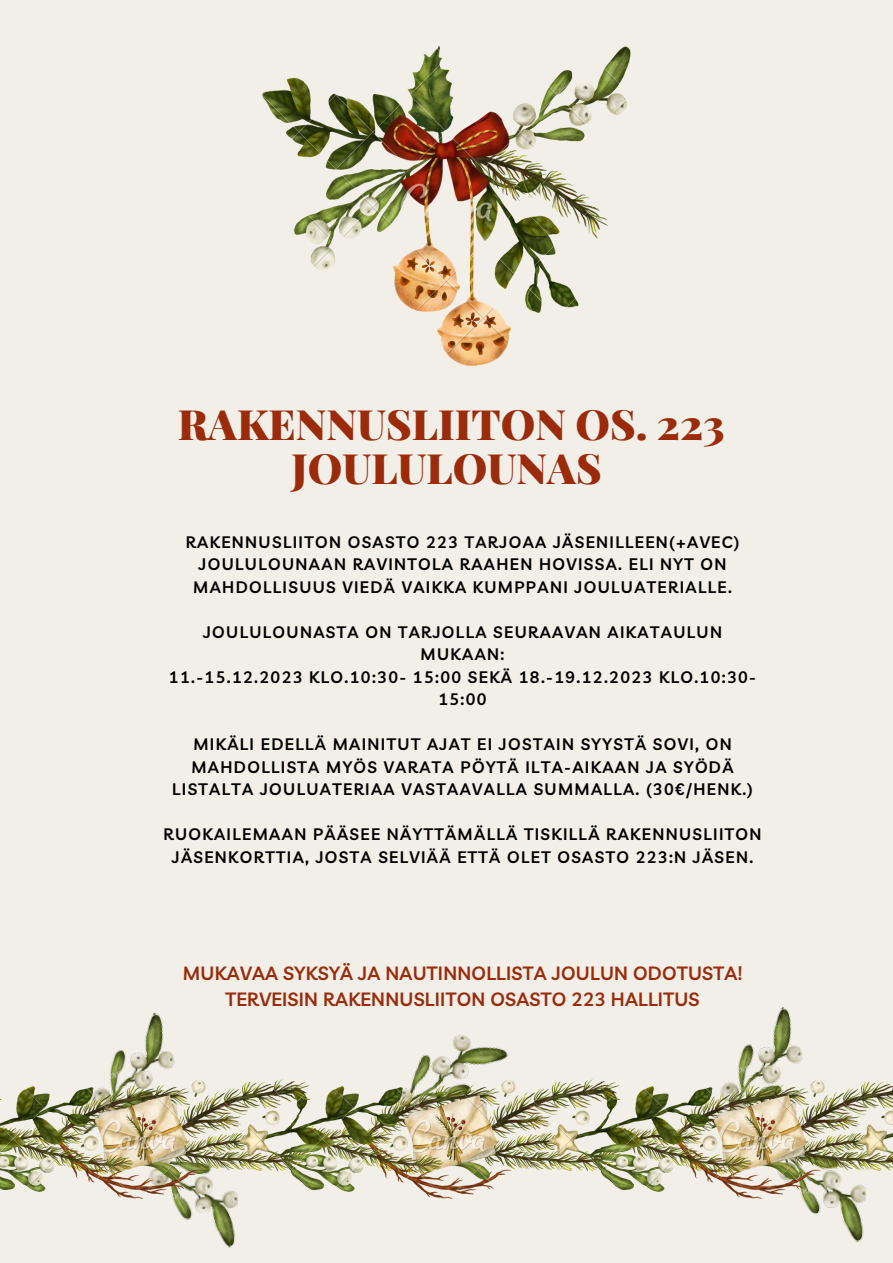
<style>
.page{position:relative;width:893px;height:1263px;background:#f1efe8}
.page>*{position:absolute;margin:0;border:0;box-sizing:border-box;transform-origin:0 0}
.t1{font:900 41.85px/43.9px "Playfair Display";color:#9a2c0c;text-align:center}
.t2{font:600 18.75px "Livvic";letter-spacing:.015em;color:#9a2c0c}
.t3{font:600 16.27px/22.5px "Livvic";letter-spacing:.085em;color:#000;text-align:center}
</style>
<div class="page">
<img style="left:412px;top:1034px;width:96px;height:45px">
<img style="left:803px;top:1199px;width:63px;height:43px">
<img style="left:172px;top:1199px;width:66px;height:48px">
<img style="left:110px;top:1012px;width:65px;height:67px">
<img style="left:0;top:1079px;width:893px;height:120px">
<img style="left:684px;top:1007px;width:130px;height:122px">
<img style="left:263px;top:47px;width:367px;height:318px">
<p class="t1" style="left:178px;top:401px;width:548px">RAKENNUSLIITON OS. 223<br>JOULULOUNAS</p>
<p class="t3" style="left:186px;top:530px;width:555px">RAKENNUSLIITON OSASTO 223 TARJOAA JÄSENILLEEN(+AVEC)<br>JOULULOUNAAN RAVINTOLA RAAHEN HOVISSA. ELI NYT ON<br>MAHDOLLISUUS VIEDÄ VAIKKA KUMPPANI JOULUATERIALLE.</p>
<p class="t3" style="left:203px;top:620px;width:520px">JOULULOUNASTA ON TARJOLLA SEURAAVAN AIKATAULUN<br>MUKAAN:</p>
<p class="t3" style="left:169px;top:665px;width:588px">11.-15.12.2023 KLO.10:30- 15:00 SEKÄ 18.-19.12.2023 KLO.10:30-<br>15:00</p>
<p class="t3" style="left:172px;top:733px;width:582px">MIKÄLI EDELLÄ MAINITUT AJAT EI JOSTAIN SYYSTÄ SOVI, ON<br>MAHDOLLISTA MYÖS VARATA PÖYTÄ ILTA-AIKAAN JA SYÖDÄ<br>LISTALTA JOULUATERIAA VASTAAVALLA SUMMALLA. (30€/HENK.)</p>
<p class="t3" style="left:163px;top:823px;width:599px">RUOKAILEMAAN PÄÄSEE NÄYTTÄMÄLLÄ TISKILLÄ RAKENNUSLIITON<br>JÄSENKORTTIA, JOSTA SELVIÄÄ ETTÄ OLET OSASTO 223:N JÄSEN.</p>
<p class="t2" style="left:183px;top:961px;width:561px">MUKAVAA SYKSYÄ JA NAUTINNOLLISTA JOULUN ODOTUSTA!</p>
<p class="t2" style="left:225px;top:987px;width:476px">TERVEISIN RAKENNUSLIITON OSASTO 223 HALLITUS</p>
</div>
